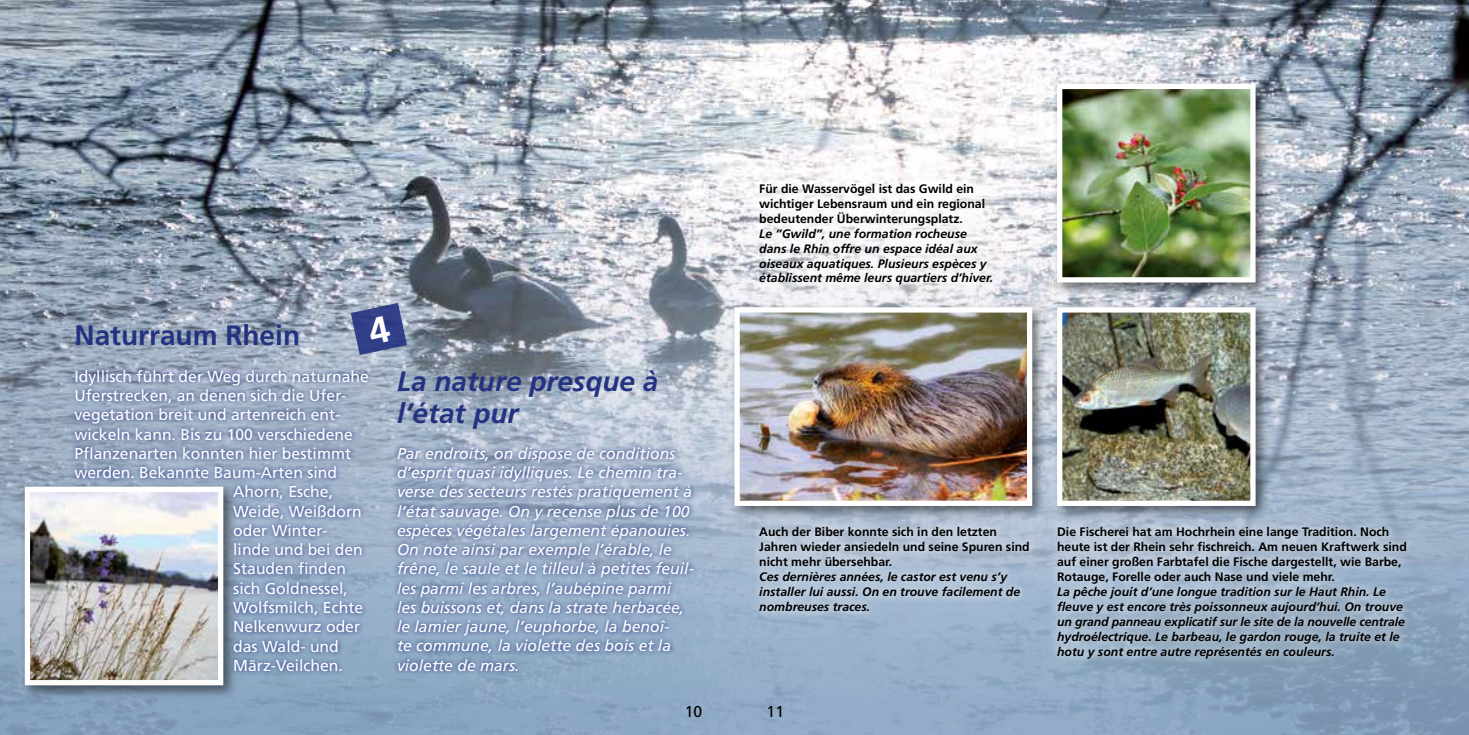
<style>
.page{position:relative;width:1469px;height:735px;background:#fff}
.page>*{position:absolute;margin:0;border:0;box-sizing:border-box;transform-origin:0 0}
.t1{font:italic 700 28px/31.5px "Frutiger CE";color:#243282}
.t2{font:700 28px "Frutiger CE";color:#243282}
.t3{font:italic 15.75px/19.2px "Frutiger";color:#fff}
.t4{font:15.75px "Frutiger";color:#fff}
.t5{font:15.75px "Frutiger";color:#000}
.t6{font:italic 700 12.25px/14.9px "Frutiger CE";color:#000}
.t7{font:700 12.25px/14.9px "Frutiger CE";color:#000}
</style>
<div class="page">
<img style="left:0;top:7px;width:1468px;height:727px">
<div style="left:1052px;top:302px;width:217px;height:218px;background:#000;opacity:.5"></div>
<img style="left:1063px;top:313px;width:186px;height:186px">
<div style="left:1057px;top:307px;width:198px;height:198px;border:5px solid #fff"></div>
<div style="left:1052px;top:79px;width:217px;height:217px;background:#000;opacity:.5"></div>
<img style="left:1063px;top:90px;width:186px;height:186px">
<div style="left:1057px;top:84px;width:198px;height:198px;border:5px solid #fff"></div>
<div style="left:730px;top:302px;width:316px;height:218px;background:#000;opacity:.5"></div>
<img style="left:740px;top:313px;width:286px;height:186px">
<div style="left:734px;top:307px;width:298px;height:198px;border:5px solid #fff"></div>
<div style="left:20px;top:481px;width:217px;height:218px;background:#000;opacity:.5"></div>
<img style="left:31px;top:492px;width:186px;height:187px">
<div style="left:25px;top:486px;width:198px;height:199px;border:5px solid #fff"></div>
<svg style="left:1049px;top:518px;width:365px;height:147px;background:#a8bacd"></svg>
<svg style="left:751px;top:518px;width:286px;height:101px;background:#b2c3d6"></svg>
<svg style="left:751px;top:175px;width:249px;height:118px;fill:#f6f6f7"></svg>
<svg style="left:70px;top:364px;width:303px;height:312px;background:#9ba7bc"></svg>
<svg style="left:392px;top:441px;width:307px;height:234px;background:#8b9fbf"></svg>
<svg style="left:351px;top:303px;width:56px;height:52px;background:#55629b"></svg>
<h1 class="t2" style="left:74px;top:319px;width:227px">Naturraum Rhein</h1>
<p class="t4" style="left:74px;top:367px;width:296px">Idyllisch führt der Weg durch naturnahe</p>
<p class="t4" style="left:74px;top:386px;width:273px">Uferstrecken, an denen sich die Ufer-</p>
<p class="t4" style="left:74px;top:405px;width:268px">vegetation breit und artenreich ent-</p>
<p class="t4" style="left:74px;top:424px;width:280px">wickeln kann. Bis zu 100 verschiedene</p>
<p class="t4" style="left:74px;top:444px;width:278px">Pflanzenarten konnten hier bestimmt</p>
<p class="t4" style="left:74px;top:463px;width:264px">werden. Bekannte Baum-Arten sind</p>
<p class="t4" style="left:233px;top:482px;width:101px">Ahorn, Esche,</p>
<p class="t4" style="left:233px;top:501px;width:130px">Weide, Weißdorn</p>
<p class="t4" style="left:233px;top:521px;width:95px">oder Winter-</p>
<p class="t4" style="left:233px;top:540px;width:131px">linde und bei den</p>
<p class="t4" style="left:233px;top:559px;width:114px">Stauden finden</p>
<p class="t4" style="left:233px;top:578px;width:116px">sich Goldnessel,</p>
<p class="t4" style="left:233px;top:598px;width:131px">Wolfsmilch, Echte</p>
<p class="t4" style="left:233px;top:617px;width:128px">Nelkenwurz oder</p>
<p class="t4" style="left:233px;top:636px;width:107px">das Wald- und</p>
<p class="t4" style="left:233px;top:655px;width:111px">März-Veilchen.</p>
<p class="t7" style="left:759px;top:181px;width:227px">Für die Wasservögel ist das Gwild ein wichtiger Lebensraum und ein regional bedeutender Überwinterungsplatz.</p>
<p class="t6" style="left:759px;top:226px;width:235px">Le ”Gwild”, une formation rocheuse dans le Rhin offre un espace idéal aux oiseaux aquatiques. Plusieurs espèces y établissent même leurs quartiers d’hiver.</p>
<h1 class="t1" style="left:397px;top:365px;width:263px">La nature presque à l’état pur</h1>
<p class="t3" style="left:397px;top:443px;width:298px">Par endroits, on dispose de conditions d’esprit quasi idylliques. Le chemin tra&shy;verse des secteurs restés pratiquement à l’état sauvage. On y recense plus de 100 espèces végétales largement épanouies.<br>On note ainsi par exemple l’érable, le frêne, le saule et le tilleul à petites feuil&shy;les parmi les arbres, l’aubépine parmi les buissons et, dans la strate herbacée, le lamier jaune, l’euphorbe, la benoî-<br>te commune, la violette des bois et la violette de mars.</p>
<p class="t5" style="left:685px;top:702px;width:19px">10</p>
<p class="t5" style="left:766px;top:702px;width:19px">11</p>
<p class="t7" style="left:759px;top:524px;width:272px">Auch der Biber konnte sich in den letzten<br>Jahren wieder ansiedeln und seine Spuren sind nicht mehr übersehbar.</p>
<p class="t6" style="left:759px;top:569px;width:262px">Ces dernières années, le castor est venu s’y installer lui aussi. On en trouve facilement de nombreuses traces.</p>
<p class="t7" style="left:1057px;top:524px;width:351px">Die Fischerei hat am Hochrhein eine lange Tradition. Noch heute ist der Rhein sehr fischreich. Am neuen Kraftwerk sind auf einer großen Farbtafel die Fische dargestellt, wie Barbe, Rotauge, Forelle oder auch Nase und viele mehr.</p>
<p class="t6" style="left:1057px;top:584px;width:349px">La pêche jouit d’une longue tradition sur le Haut Rhin. Le fleuve y est encore très poissonneux aujourd’hui. On trouve un grand panneau explicatif sur le site de la nouvelle centrale hydroélectrique. Le barbeau, le gardon rouge, la truite et le hotu y sont entre autre représentés en couleurs.</p>
</div>
